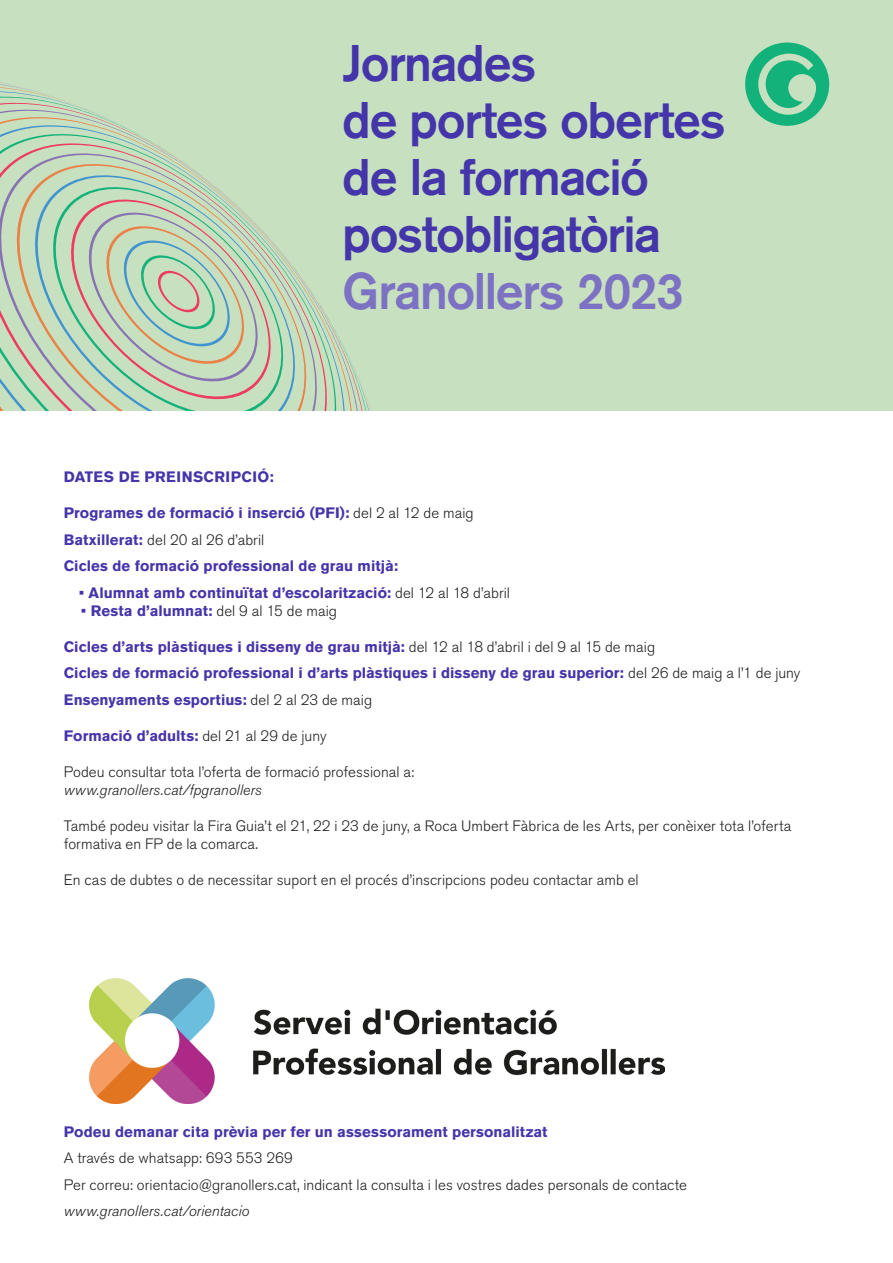
<style>
.page{position:relative;width:893px;height:1263px;background:#fff}
.page>*{position:absolute;margin:0;border:0;box-sizing:border-box;transform-origin:0 0}
.t1{font:500 51px/57px "Akzidenz Grotesk Pro";letter-spacing:-.025em;color:#4535aa}
.t2{font:500 51px "Akzidenz Grotesk Pro";letter-spacing:-.025em;color:#7d71c4}
.t3{font:700 15px/26.5px "Akzidenz Grotesk Pro";letter-spacing:.005em;color:#4535aa}
.t4{font:300 15px/18px "Akzidenz Grotesk Pro";letter-spacing:.005em;color:#231f20}
.t5{font:italic 300 15px "Akzidenz Grotesk Pro";letter-spacing:.005em;color:#231f20}
.t6{font:700 15px "Akzidenz Grotesk Pro";letter-spacing:.03em;color:#4535aa}
.s1{font-weight:300;color:#231f20}
</style>
<div class="page">
<div style="left:0;top:0;width:893px;height:410px;background:#c7e0bf"></div>
<div style="left:745px;top:42px;width:85px;height:84px;background:#13b27b;border-radius:50%"></div>
<svg style="left:758px;top:53px;width:58px;height:62px"></svg>
<svg style="left:0;top:109px;width:361px;height:301px"></svg>
<svg style="left:0;top:124px;width:351px;height:286px"></svg>
<svg style="left:0;top:131px;width:334px;height:279px"></svg>
<svg style="left:0;top:142px;width:328px;height:268px"></svg>
<svg style="left:0;top:155px;width:315px;height:255px"></svg>
<svg style="left:0;top:170px;width:301px;height:240px"></svg>
<svg style="left:0;top:185px;width:286px;height:225px"></svg>
<svg style="left:0;top:201px;width:269px;height:209px"></svg>
<img style="left:90px;top:978px;width:574px;height:126px">
<h1 class="t1" style="left:342px;top:34px;width:385px">Jornades<br>de portes obertes de la formació postobligatòria</h1>
<h1 class="t2" style="left:342px;top:258px;width:343px">Granollers 2023</h1>
<p class="t6" style="left:64px;top:467px;width:212px">DATES DE PREINSCRIPCIÓ:</p>
<p class="t3" style="left:64px;top:499px;width:411px">Programes de formació i inserció (PFI): <span class="s1">del 2 al 12 de maig<br></span>Batxillerat: <span class="s1">del 20 al 26 d’abril<br></span>Cicles de formació professional de grau mitjà:</p>
<p class="t3" style="left:79px;top:579px;width:432px">• Alumnat amb continuïtat d’escolarització: <span class="s1">del 12 al 18 d’abril</span></p>
<p class="t3" style="left:81px;top:597px;width:257px">• Resta d’alumnat: <span class="s1">del 9 al 15 de maig</span></p>
<p class="t3" style="left:64px;top:633px;width:738px">Cicles d’arts plàstiques i disseny de grau mitjà: <span class="s1">del 12 al 18 d’abril i del 9 al 15 de maig<br></span>Cicles de formació professional i d’arts plàstiques i disseny de grau superior: <span class="s1">del 26 de maig a l’1 de juny<br></span>Ensenyaments esportius: <span class="s1">del 2 al 23 de maig</span></p>
<p class="t3" style="left:64px;top:722px;width:264px">Formació d’adults: <span class="s1">del 21 al 29 de juny</span></p>
<p class="t4" style="left:64px;top:762px;width:352px">Podeu consultar tota l’oferta de formació professional a:</p>
<p class="t5" style="left:64px;top:779px;width:199px">www.granollers.cat/fpgranollers</p>
<p class="t4" style="left:64px;top:816px;width:729px">També podeu visitar la Fira Guia’t el 21, 22 i 23 de juny, a Roca Umbert Fàbrica de les Arts, per conèixer tota l’oferta formativa en FP de la comarca.</p>
<p class="t4" style="left:64px;top:870px;width:576px">En cas de dubtes o de necessitar suport en el procés d’inscripcions podeu contactar amb el</p>
<p class="t3" style="left:64px;top:1118px;width:485px">Podeu demanar cita prèvia per fer un assessorament personalitzat</p>
<p class="t4" style="left:64px;top:1144px;width:625px;line-height:26.5px">A través de whatsapp: 693 553 269<br>Per correu: orientacio@granollers.cat, indicant la consulta i les vostres dades personals de contacte</p>
<p class="t5" style="left:64px;top:1201px;width:187px">www.granollers.cat/orientacio</p>
</div>
